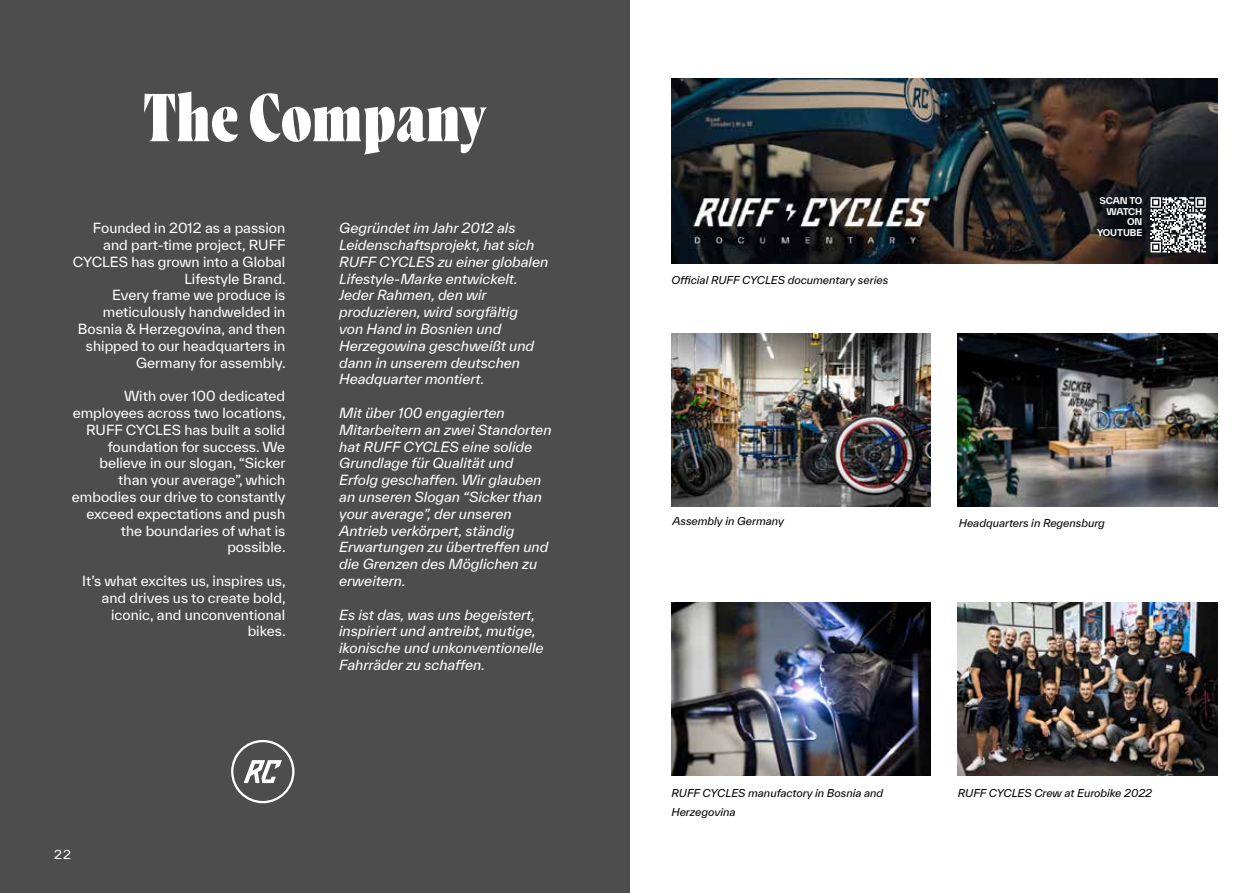
<style>
.page{position:relative;width:1259px;height:893px;background:#fff}
.page>*{position:absolute;margin:0;border:0;box-sizing:border-box;transform-origin:0 0}
.t1{font:800 67.5px "Wayfinder CF";letter-spacing:-.005em;color:#fff}
.t2{font:italic 13.5px/16.8px "TWK Everett";color:#fff}
.t3{font:13.5px/16.8px "TWK Everett";color:#fff;text-align:right}
.t4{font:12px "TWK Everett";color:#fff}
.t5{font:italic 10.5px "TWK Everett";color:#000}
.t6{font:700 9px/10.5px "TWK Everett";letter-spacing:-.01em;color:#fff;text-align:right}
</style>
<div class="page">
<img style="left:671px;top:79px;width:546px;height:185px">
<div style="left:0;top:0;width:629px;height:893px;background:#4d4d4d"></div>
<svg style="left:231px;top:740px;width:63px;height:63px"></svg>
<svg style="left:1150px;top:197px;width:55px;height:55px"></svg>
<img style="left:957px;top:603px;width:260px;height:173px">
<img style="left:671px;top:603px;width:259px;height:173px">
<img style="left:957px;top:333px;width:260px;height:173px">
<img style="left:671px;top:333px;width:259px;height:173px">
<h1 class="t1" style="left:143px;top:78px;width:344px">The Company</h1>
<p class="t3" style="left:73px;top:220px;width:214px">Founded in 2012 as a passion and part-time project, RUFF<br>CYCLES has grown into a Global<br>Lifestyle Brand.<br>Every frame we produce is meticulously handwelded in<br>Bosnia &amp; Herzegovina, and then shipped to our headquarters in<br>Germany for assembly.</p>
<p class="t3" style="left:72px;top:388px;width:215px">With over 100 dedicated employees across two locations,<br>RUFF CYCLES has built a solid foundation for success. We believe in our slogan, “Sicker than your average”, which embodies our drive to constantly exceed expectations and push the boundaries of what is possible.</p>
<p class="t3" style="left:82px;top:572px;width:205px">It’s what excites us, inspires us, and drives us to create bold, iconic, and unconventional bikes.</p>
<p class="t2" style="left:339px;top:219px;width:211px">Gegründet im Jahr 2012 als<br>Leidenschaftsprojekt, hat sich<br>RUFF CYCLES zu einer globalen<br>Lifestyle-Marke entwickelt.<br>Jeder Rahmen, den wir produzieren, wird sorgfältig<br>von Hand in Bosnien und<br>Herzegowina geschweißt und dann in unserem deutschen<br>Headquarter montiert.</p>
<p class="t2" style="left:339px;top:404px;width:214px">Mit über 100 engagierten<br>Mitarbeitern an zwei Standorten hat RUFF CYCLES eine solide<br>Grundlage für Qualität und<br>Erfolg geschaffen. Wir glauben an unseren Slogan “Sicker than your average”, der unseren<br>Antrieb verkörpert, ständig<br>Erwartungen zu übertreffen und die Grenzen des Möglichen zu erweitern.</p>
<p class="t2" style="left:339px;top:606px;width:206px">Es ist das, was uns begeistert, inspiriert und antreibt, mutige, ikonische und unkonventionelle<br>Fahrräder zu schaffen.</p>
<p class="t4" style="left:54px;top:846px;width:18px">22</p>
<p class="t5" style="left:671px;top:272px;width:218px">Official RUFF CYCLES documentary series</p>
<p class="t6" style="left:1097px;top:195px;width:47px">SCAN TO<br>WATCH<br>ON<br>YOUTUBE</p>
<p class="t5" style="left:672px;top:514px;width:113px">Assembly in Germany</p>
<p class="t5" style="left:958px;top:516px;width:148px">Headquarters in Regensburg</p>
<p class="t5" style="left:671px;top:785px;width:213px">RUFF CYCLES manufactory in Bosnia and</p>
<p class="t5" style="left:957px;top:785px;width:196px">RUFF CYCLES Crew at Eurobike 2022</p>
<p class="t5" style="left:671px;top:805px;width:66px">Herzegovina</p>
</div>
